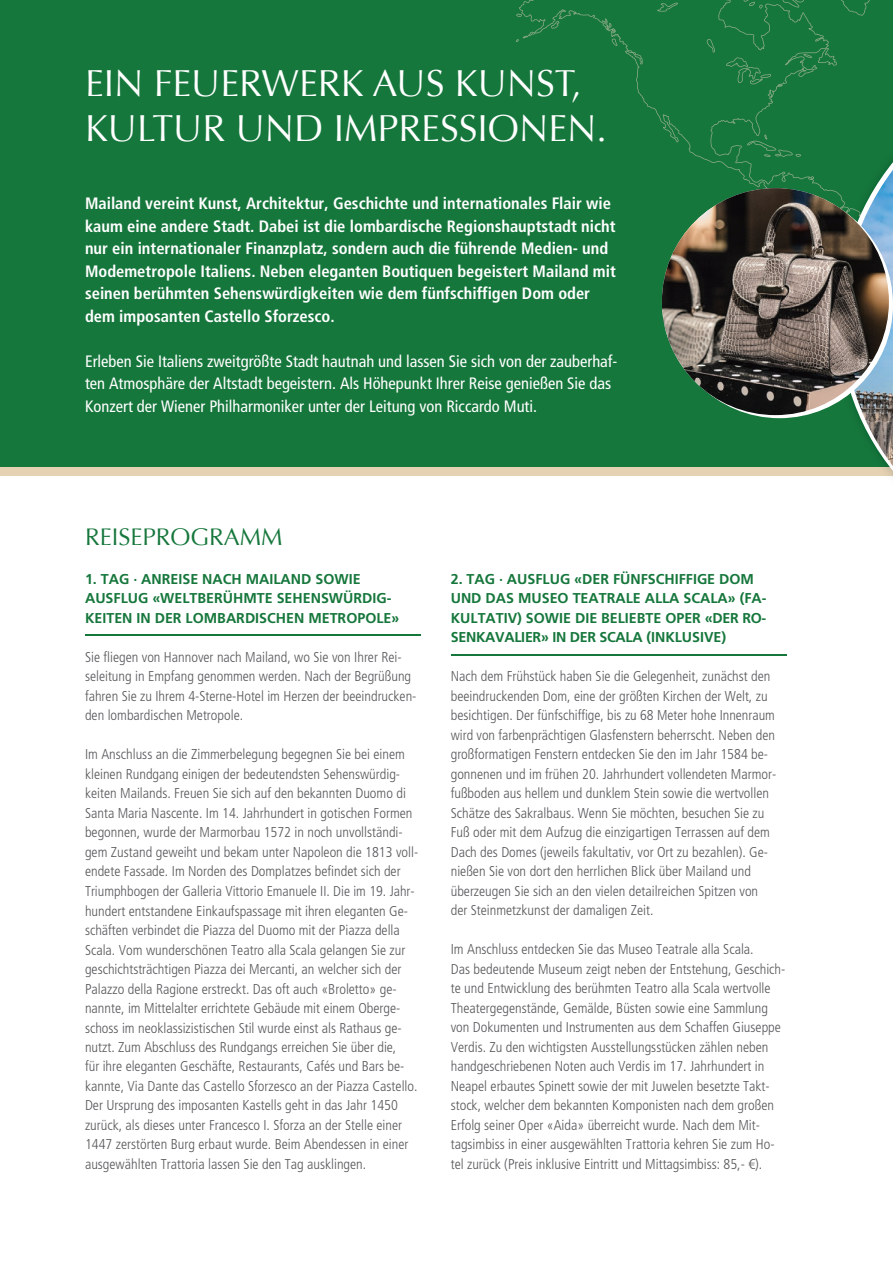
<style>
.page{position:relative;width:893px;height:1263px;background:#fff}
.page>*{position:absolute;margin:0;border:0;box-sizing:border-box;transform-origin:0 0}
.t1{font:37.5px/45px "Optima";color:#fff}
.t2{font:24px "Optima";color:#16773c}
.t3{font:700 condensed 16.5px/22.5px "Frutiger";color:#fff}
.t4{font:condensed 16.5px/22.5px "Frutiger";color:#fff}
.t5{font:300 condensed 14.25px/19.5px "Frutiger";color:#57585a}
.t6{font:700 14.25px/19.5px "Frutiger";color:#16773c}
.s1{font-family:"Frutiger LT Pro"}
</style>
<div class="page">
<div style="left:0;top:0;width:893px;height:469px;background:#16773c"></div>
<svg style="left:516px;top:0;width:194px;height:382px"></svg>
<hr style="left:85px;top:634px;width:336px;height:2px;background:#16773c">
<hr style="left:451px;top:654px;width:336px;height:1px;background:#16773c">
<div style="left:0;top:467px;width:893px;height:9px;background:#e4d2b3"></div>
<svg style="left:710px;top:0;width:183px;height:477px"></svg>
<img style="left:843px;top:170px;width:50px;height:296px">
<svg style="left:666px;top:191px;width:227px;height:227px"></svg>
<img style="left:662px;top:188px;width:227px;height:227px;border-radius:113px">
<h1 class="t1" style="left:85px;top:61px;width:523px">EIN FEUERWERK AUS KUNST,<br>KULTUR UND IMPRESSIONEN.</h1>
<p class="t3" style="left:85px;top:192px;width:532px">Mailand vereint Kunst, Architektur, Geschichte und internationales Flair wie kaum eine andere Stadt. Dabei ist die lombardische Regionshauptstadt nicht nur ein internationaler Finanzplatz, sondern auch die führende Medien- und Modemetropole Italiens. Neben eleganten Boutiquen begeistert Mailand mit seinen berühmten Sehenswürdigkeiten wie dem fünfschiffigen Dom oder dem imposanten Castello Sforzesco.</p>
<p class="t4" style="left:85px;top:350px;width:534px">Erleben Sie Italiens zweitgrößte Stadt hautnah und lassen Sie sich von der zauberhaf&shy;ten Atmosphäre der Altstadt begeistern. Als Höhepunkt Ihrer Reise genießen Sie das<br>Konzert der Wiener Philharmoniker unter der Leitung von Riccardo Muti.</p>
<h2 class="t2" style="left:85px;top:523px;width:199px">REISEPROGRAMM</h2>
<p class="t6" style="left:85px;top:569px;width:316px">1. TAG · ANREISE NACH MAILAND SOWIE<br>AUSFLUG «WELTBERÜHMTE SEHENSWÜRDIG-<br>KEITEN IN DER LOMBARDISCHEN METROPOLE»</p>
<p class="t5" style="left:85px;top:647px;width:333px">Sie fliegen von Hannover nach Mailand, wo Sie von Ihrer Rei&shy;seleitung in Empfang genommen werden. Nach der Begrüßung fahren Sie zu Ihrem 4-Sterne-Hotel im Herzen der beeindrucken&shy;den lombardischen Metropole.</p>
<p class="t5" style="left:85px;top:745px;width:335px">Im Anschluss an die Zimmerbelegung begegnen Sie bei einem kleinen Rundgang einigen der bedeutendsten Sehenswürdig&shy;keiten Mailands. Freuen Sie sich auf den bekannten Duomo di Santa Maria Nascente. Im 14. Jahrhundert in gotischen Formen begonnen, wurde der Marmorbau 1572 in noch unvollständi&shy;gem Zustand geweiht und bekam unter Napoleon die 1813 voll&shy;endete Fassade. Im Norden des Domplatzes befindet sich der Triumphbogen der Galleria Vittorio Emanuele II. Die im 19. Jahr&shy;hundert entstandene Einkaufspassage mit ihren eleganten Ge&shy;schäften verbindet die Piazza del Duomo mit der Piazza della Scala. Vom wunderschönen Teatro alla Scala gelangen Sie zur geschichtsträchtigen Piazza dei Mercanti, an welcher sich der Palazzo della Ragione erstreckt. Das oft auch «Broletto» ge&shy;nannte, im Mittelalter errichtete Gebäude mit einem Oberge&shy;schoss im neoklassizistischen Stil wurde einst als Rathaus ge&shy;nutzt. Zum Abschluss des Rundgangs erreichen Sie über die,<br>für ihre eleganten Geschäfte, Restaurants, Cafés und Bars be&shy;kannte, Via Dante das Castello Sforzesco an der Piazza Castello.<br>Der Ursprung des imposanten Kastells geht in das Jahr 1450 zurück, als dieses unter Francesco I. Sforza an der Stelle einer 1447 zerstörten Burg erbaut wurde. Beim Abendessen in einer ausgewählten Trattoria lassen Sie den Tag ausklingen.</p>
<p class="t6" style="left:451px;top:569px;width:317px">2. TAG · AUSFLUG «DER FÜNFSCHIFFIGE DOM UND DAS MUSEO TEATRALE ALLA SCALA» (FA-KULTATIV) SOWIE DIE BELIEBTE OPER «DER RO-SENKAVALIER» IN DER SCALA (INKLUSIVE)</p>
<p class="t5" style="left:451px;top:667px;width:327px">Nach dem Frühstück haben Sie die Gelegenheit, zunächst den beeindruckenden Dom, eine der größten Kirchen der Welt, zu besichtigen. Der fünfschiffige, bis zu 68 Meter hohe Innenraum wird von farbenprächtigen Glasfenstern beherrscht. Neben den großformatigen Fenstern entdecken Sie den im Jahr 1584 be&shy;gonnenen und im frühen 20. Jahrhundert vollendeten Marmor&shy;fußboden aus hellem und dunklem Stein sowie die wertvollen Schätze des Sakralbaus. Wenn Sie möchten, besuchen Sie zu Fuß oder mit dem Aufzug die einzigartigen Terrassen auf dem Dach des Domes (jeweils fakultativ, vor Ort zu bezahlen). Ge&shy;nießen Sie von dort den herrlichen Blick über Mailand und überzeugen Sie sich an den vielen detailreichen Spitzen von der Steinmetzkunst der damaligen Zeit.</p>
<p class="t5" style="left:451px;top:940px;width:336px">Im Anschluss entdecken Sie das Museo Teatrale alla Scala.<br>Das bedeutende Museum zeigt neben der Entstehung, Geschich&shy;te und Entwicklung des berühmten Teatro alla Scala wertvolle Theatergegenstände, Gemälde, Büsten sowie eine Sammlung von Dokumenten und Instrumenten aus dem Schaffen Giuseppe Verdis. Zu den wichtigsten Ausstellungsstücken zählen neben handgeschriebenen Noten auch Verdis im 17. Jahrhundert in Neapel erbautes Spinett sowie der mit Juwelen besetzte Takt&shy;stock, welcher dem bekannten Komponisten nach dem großen Erfolg seiner Oper «Aida» überreicht wurde. Nach dem Mit&shy;tagsimbiss in einer ausgewählten Trattoria kehren Sie zum Ho&shy;tel zurück (Preis inklusive Eintritt und Mittagsimbiss: 85,- <span class="s1">€</span>).</p>
</div>
